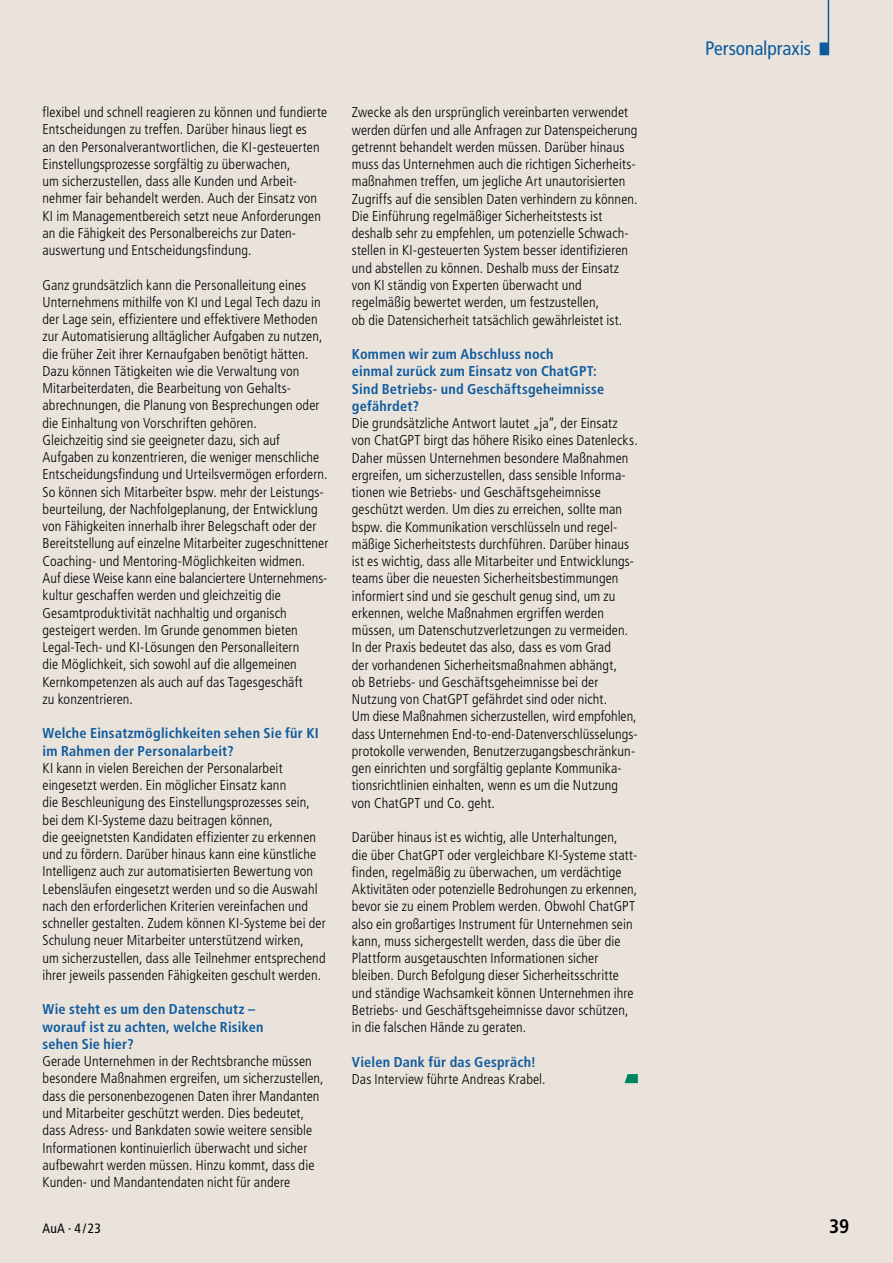
<style>
.page{position:relative;width:893px;height:1263px;background:#eae3dc}
.page>*{position:absolute;margin:0;border:0;box-sizing:border-box;transform-origin:0 0}
.t1{font:condensed 19.5px "Frutiger LT Std";letter-spacing:-.005em;color:#105b9d}
.t2{font:700 condensed 19.5px "Frutiger LT Std";color:#000}
.t3{font:300 condensed 14.25px/17.2px "Frutiger LT Std";letter-spacing:.01em;color:#000}
.t4{font:700 condensed 14.25px/17.2px "Frutiger LT Std";letter-spacing:.015em;color:#105b9d}
.t5{font:condensed 13.5px "Frutiger LT Std";color:#000}
</style>
<div class="page">
<svg style="left:820px;top:0;width:9px;height:55px"></svg>
<svg style="left:625px;top:1074px;width:13px;height:9px"></svg>
<p class="t3" style="left:43px;top:104px;width:286px">flexibel und schnell reagieren zu können und fundierte Entscheidungen zu treffen. Darüber hinaus liegt es<br>an den Personalverantwortlichen, die KI-gesteuerten Einstellungsprozesse sorgfältig zu überwachen,<br>um sicherzustellen, dass alle Kunden und Arbeit&shy;nehmer fair behandelt werden. Auch der Einsatz von KI im Managementbereich setzt neue Anforderungen an die Fähigkeit des Personalbereichs zur Daten&shy;auswertung und Entscheidungsfindung.</p>
<p class="t3" style="left:43px;top:276px;width:287px">Ganz grundsätzlich kann die Personalleitung eines Unternehmens mithilfe von KI und Legal Tech dazu in der Lage sein, effizientere und effektivere Methoden zur Automatisierung alltäglicher Aufgaben zu nutzen, die früher Zeit ihrer Kernaufgaben benötigt hätten.<br>Dazu können Tätigkeiten wie die Verwaltung von Mitarbeiterdaten, die Bearbeitung von Gehalts&shy;abrechnungen, die Planung von Besprechungen oder die Einhaltung von Vorschriften gehören.<br>Gleichzeitig sind sie geeigneter dazu, sich auf Aufgaben zu konzentrieren, die weniger menschliche Entscheidungsfindung und Urteilsvermögen erfordern.<br>So können sich Mitarbeiter bspw. mehr der Leistungs&shy;beurteilung, der Nachfolgeplanung, der Entwicklung von Fähigkeiten innerhalb ihrer Belegschaft oder der Bereitstellung auf einzelne Mitarbeiter zugeschnittener Coaching- und Mentoring-Möglichkeiten widmen.<br>Auf diese Weise kann eine balanciertere Unternehmens&shy;kultur geschaffen werden und gleichzeitig die Gesamtproduktivität nachhaltig und organisch gesteigert werden. Im Grunde genommen bieten Legal-Tech- und KI-Lösungen den Personalleitern<br>die Möglichkeit, sich sowohl auf die allgemeinen Kernkompetenzen als auch auf das Tagesgeschäft<br>zu konzentrieren.</p>
<p class="t4" style="left:43px;top:725px;width:278px">Welche Einsatzmöglichkeiten sehen Sie für KI im Rahmen der Personalarbeit?</p>
<p class="t3" style="left:43px;top:759px;width:285px">KI kann in vielen Bereichen der Personalarbeit eingesetzt werden. Ein möglicher Einsatz kann<br>die Beschleunigung des Einstellungsprozesses sein, bei dem KI-Systeme dazu beitragen können,<br>die geeignetsten Kandidaten effizienter zu erkennen und zu fördern. Darüber hinaus kann eine künstliche Intelligenz auch zur automatisierten Bewertung von Lebensläufen eingesetzt werden und so die Auswahl nach den erforderlichen Kriterien vereinfachen und schneller gestalten. Zudem können KI-Systeme bei der Schulung neuer Mitarbeiter unterstützend wirken,<br>um sicherzustellen, dass alle Teilnehmer entsprechend ihrer jeweils passenden Fähigkeiten geschult werden.</p>
<p class="t4" style="left:43px;top:1001px;width:222px">Wie steht es um den Datenschutz – worauf ist zu achten, welche Risiken sehen Sie hier?</p>
<p class="t3" style="left:43px;top:1053px;width:283px">Gerade Unternehmen in der Rechtsbranche müssen besondere Maßnahmen ergreifen, um sicherzustellen, dass die personenbezogenen Daten ihrer Mandanten und Mitarbeiter geschützt werden. Dies bedeutet, dass Adress- und Bankdaten sowie weitere sensible Informationen kontinuierlich überwacht und sicher aufbewahrt werden müssen. Hinzu kommt, dass die Kunden- und Mandantendaten nicht für andere</p>
<p class="t3" style="left:352px;top:104px;width:287px">Zwecke als den ursprünglich vereinbarten verwendet werden dürfen und alle Anfragen zur Datenspeicherung getrennt behandelt werden müssen. Darüber hinaus muss das Unternehmen auch die richtigen Sicherheits&shy;maßnahmen treffen, um jegliche Art unautorisierten Zugriffs auf die sensiblen Daten verhindern zu können.<br>Die Einführung regelmäßiger Sicherheitstests ist deshalb sehr zu empfehlen, um potenzielle Schwach&shy;stellen in KI-gesteuerten System besser identifizieren und abstellen zu können. Deshalb muss der Einsatz von KI ständig von Experten überwacht und regelmäßig bewertet werden, um festzustellen,<br>ob die Datensicherheit tatsächlich gewährleistet ist.</p>
<p class="t4" style="left:352px;top:345px;width:254px">Kommen wir zum Abschluss noch<br>einmal zurück zum Einsatz von ChatGPT:<br>Sind Betriebs- und Geschäftsgeheimnisse gefährdet?</p>
<p class="t3" style="left:352px;top:415px;width:287px">Die grundsätzliche Antwort lautet „ja“, der Einsatz von ChatGPT birgt das höhere Risiko eines Datenlecks.<br>Daher müssen Unternehmen besondere Maßnahmen ergreifen, um sicherzustellen, dass sensible Informa&shy;tionen wie Betriebs- und Geschäftsgeheimnisse geschützt werden. Um dies zu erreichen, sollte man bspw. die Kommunikation verschlüsseln und regel&shy;mäßige Sicherheitstests durchführen. Darüber hinaus ist es wichtig, dass alle Mitarbeiter und Entwicklungs&shy;teams über die neuesten Sicherheitsbestimmungen informiert sind und sie geschult genug sind, um zu erkennen, welche Maßnahmen ergriffen werden müssen, um Datenschutzverletzungen zu vermeiden.<br>In der Praxis bedeutet das also, dass es vom Grad<br>der vorhandenen Sicherheitsmaßnahmen abhängt,<br>ob Betriebs- und Geschäftsgeheimnisse bei der Nutzung von ChatGPT gefährdet sind oder nicht.<br>Um diese Maßnahmen sicherzustellen, wird empfohlen, dass Unternehmen End-to-end-Datenverschlüsselungs&shy;protokolle verwenden, Benutzerzugangsbeschränkun&shy;gen einrichten und sorgfältig geplante Kommunika&shy;tionsrichtlinien einhalten, wenn es um die Nutzung von ChatGPT und Co. geht.</p>
<p class="t3" style="left:352px;top:829px;width:287px">Darüber hinaus ist es wichtig, alle Unterhaltungen,<br>die über ChatGPT oder vergleichbare KI-Systeme statt&shy;finden, regelmäßig zu überwachen, um verdächtige Aktivitäten oder potenzielle Bedrohungen zu erkennen, bevor sie zu einem Problem werden. Obwohl ChatGPT also ein großartiges Instrument für Unternehmen sein kann, muss sichergestellt werden, dass die über die Plattform ausgetauschten Informationen sicher bleiben. Durch Befolgung dieser Sicherheitsschritte und ständige Wachsamkeit können Unternehmen ihre Betriebs- und Geschäftsgeheimnisse davor schützen, in die falschen Hände zu geraten.</p>
<p class="t4" style="left:352px;top:1053px;width:186px">Vielen Dank für das Gespräch!</p>
<p class="t3" style="left:352px;top:1070px;width:195px">Das Interview führte Andreas Krabel.</p>
<h1 class="t1" style="left:705px;top:37px;width:108px">Personalpraxis</h1>
<p class="t5" style="left:43px;top:1221px;width:60px">AuA · 4/23</p>
<h1 class="t2" style="left:829px;top:1215px;width:22px">39</h1>
</div>
